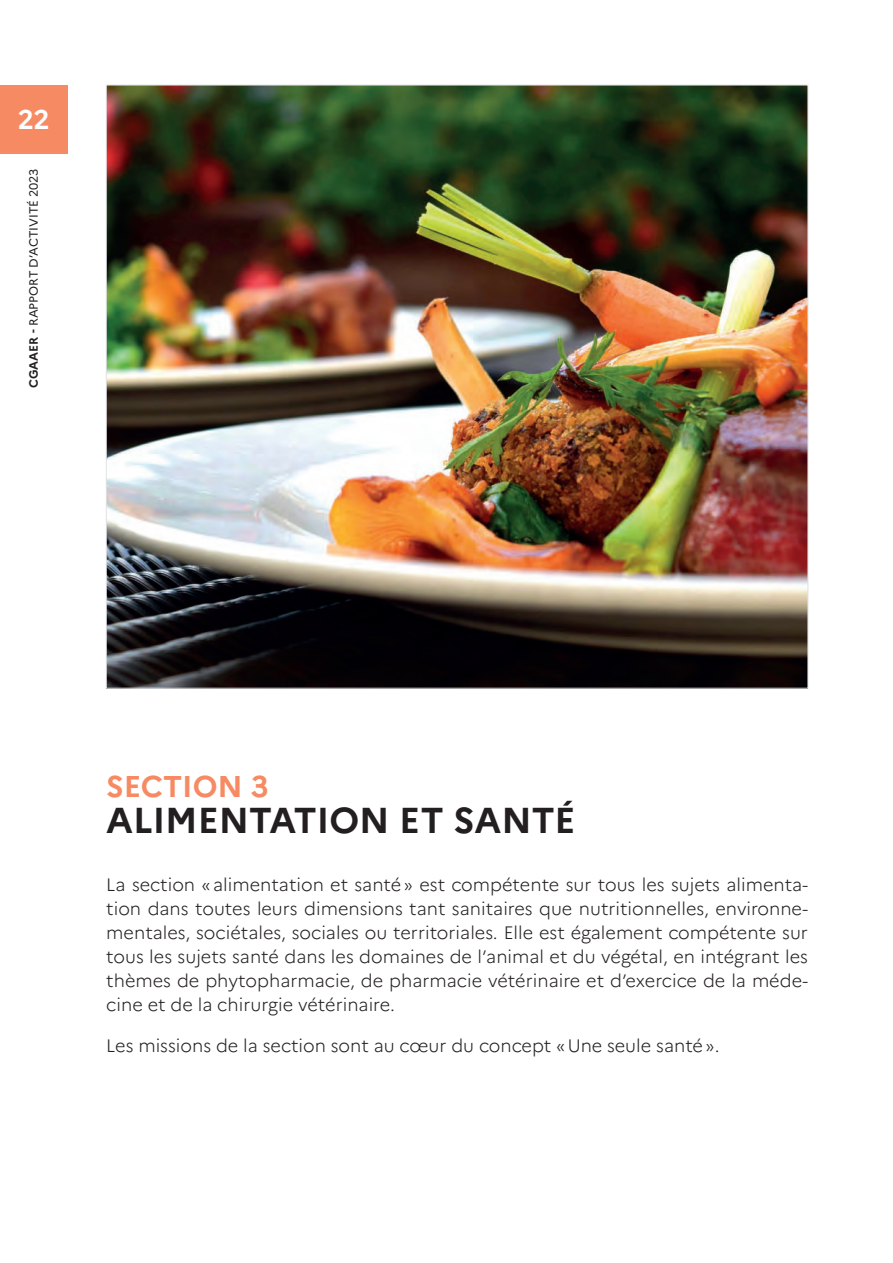
<style>
.page{position:relative;width:893px;height:1263px;background:#fff}
.page>*{position:absolute;margin:0;border:0;box-sizing:border-box;transform-origin:0 0}
.t1{font:700 36px "Marianne";color:#231f20}
.t2{font:700 30px "Marianne";color:#f68b63}
.t3{font:700 27px "Marianne";color:#fff}
.t4{font:300 18px/24px "Marianne";color:#231f20;text-align:justify}
.t5{font:12px "Marianne";color:#231f20}
.s1{font-weight:700}
</style>
<div class="page">
<div style="left:0;top:85px;width:68px;height:68px;background:#f68b63"></div>
<img style="left:108px;top:87px;width:698px;height:599px">
<h3 class="t3" style="left:18px;top:99px;width:34px">22</h3>
<p class="t5" style="left:24px;top:388px;width:221px;rotate:-90deg"><span class="s1">CGAAER -</span> RAPPORT D’ACTIVITÉ 2023</p>
<h2 class="t2" style="left:106px;top:763px;width:164px">SECTION 3</h2>
<h1 class="t1" style="left:106px;top:792px;width:471px">ALIMENTATION ET SANTÉ</h1>
<p class="t4" style="left:106px;top:871px;width:703px">La section « alimentation et santé » est compétente sur tous les sujets alimenta&shy;tion dans toutes leurs dimensions tant sanitaires que nutritionnelles, environne&shy;mentales, sociétales, sociales ou territoriales. Elle est également compétente sur tous les sujets santé dans les domaines de l’animal et du végétal, en intégrant les thèmes de phytopharmacie, de pharmacie vétérinaire et d’exercice de la méde&shy;cine et de la chirurgie vétérinaire.</p>
<p class="t4" style="left:106px;top:1032px;width:615px">Les missions de la section sont au cœur du concept « Une seule santé ».</p>
</div>
